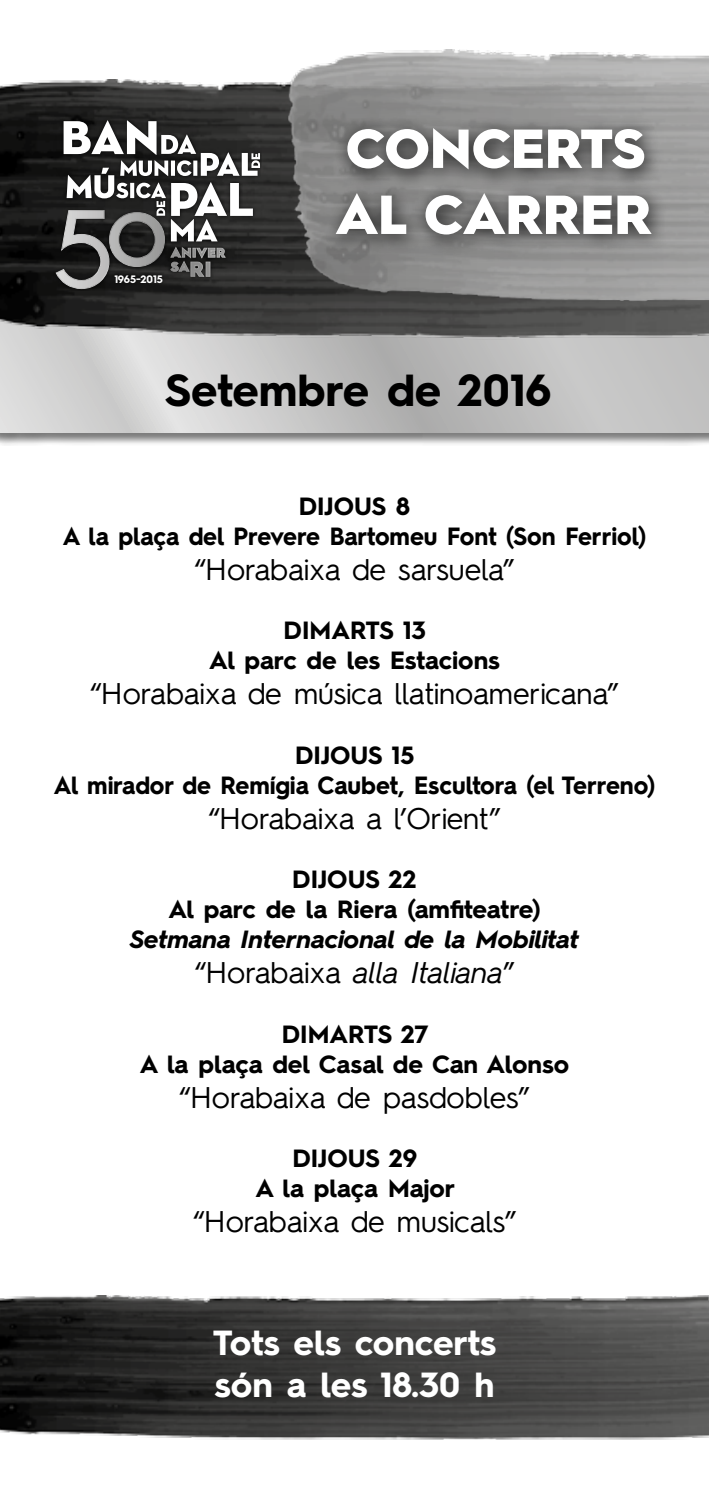
<style>
.page{position:relative;width:709px;height:1489px;background:#fff}
.page>*{position:absolute;margin:0;border:0;box-sizing:border-box;transform-origin:0 0}
.t1{font:900 55px/66px "Hurme Geometric Sans 2";color:#fff}
.t2{font:700 45px "Hurme Geometric Sans 2";color:#000}
.t3{font:700 35px/42px "Hurme Geometric Sans 2";color:#fff}
.t4{font:30px "Hurme Geometric Sans 2";color:#000}
.t5{font:italic 30px "Hurme Geometric Sans 2";letter-spacing:-.015em;color:#000}
.t6{font:700 25px "Hurme Geometric Sans 2";letter-spacing:-.005em;color:#000}
.t7{font:700 25px "Hurme Geometric Sans 2";letter-spacing:-.005em;color:#000;scale:.95 1}
.t8{font:italic 700 25px "Hurme Geometric Sans 2";color:#000}
.t9{font:700 10.75px "Hurme Geometric Sans 2";letter-spacing:-.01em;color:#fff}
.s1{font-style:normal}
</style>
<div class="page">
<div style="left:0;top:289px;width:709px;height:157px;background:#000;opacity:.75"></div>
<svg style="left:0;top:340px;width:709px;height:92px;background:#c6c6c6"></svg>
<img style="left:0;top:80px;width:709px;height:260px">
<img style="left:283px;top:50px;width:426px;height:256px">
<div style="left:53px;top:118px;width:209px;height:173px;background:#000;opacity:.75"></div>
<svg style="left:55px;top:120px;width:205px;height:169px"></svg>
<img style="left:0;top:1295px;width:709px;height:144px">
<div style="left:324px;top:116px;width:346px;height:138px;background:#000;opacity:.75"></div>
<p class="t9" style="left:114px;top:272px;width:50px">1965-2015</p>
<p class="t1" style="left:336px;top:113px;width:317px">CONCERTS<br>AL CARRER</p>
<p class="t2" style="left:165px;top:358px;width:388px">Setembre de 2016</p>
<p class="t6" style="left:299px;top:488px;width:113px">DIJOUS 8</p>
<p class="t7" style="left:63px;top:518px;width:615px">A la plaça del Prevere Bartomeu Font (Son Ferriol)</p>
<p class="t4" style="left:195px;top:548px;width:321px">“Horabaixa de sarsuela”</p>
<p class="t6" style="left:283px;top:613px;width:144px">DIMARTS 13</p>
<p class="t6" style="left:209px;top:643px;width:292px">Al parc de les Estacions</p>
<p class="t4" style="left:91px;top:672px;width:529px">“Horabaixa de música llatinoamericana”</p>
<p class="t6" style="left:295px;top:737px;width:121px">DIJOUS 15</p>
<p class="t7" style="left:54px;top:767px;width:634px">Al mirador de Remígia Caubet, Escultora (el Terreno)</p>
<p class="t4" style="left:209px;top:797px;width:293px">“Horabaixa a l’Orient”</p>
<p class="t6" style="left:292px;top:862px;width:126px">DIJOUS 22</p>
<p class="t6" style="left:168px;top:891px;width:374px">Al parc de la Riera (amfiteatre)</p>
<p class="t8" style="left:130px;top:921px;width:450px">Setmana Internacional de la Mobilitat</p>
<p class="t5" style="left:195px;top:951px;width:321px"><span class="s1">“Horabaixa</span> alla Italiana<span class="s1">”</span></p>
<p class="t6" style="left:282px;top:1016px;width:148px">DIMARTS 27</p>
<p class="t6" style="left:140px;top:1046px;width:431px">A la plaça del Casal de Can Alonso</p>
<p class="t4" style="left:180px;top:1075px;width:351px">“Horabaixa de pasdobles”</p>
<p class="t6" style="left:292px;top:1140px;width:126px">DIJOUS 29</p>
<p class="t6" style="left:255px;top:1170px;width:201px">A la plaça Major</p>
<p class="t4" style="left:193px;top:1200px;width:324px">“Horabaixa de musicals”</p>
<p class="t3" style="left:213px;top:1319px;width:285px">Tots els concerts són a les 18.30 h</p>
</div>
